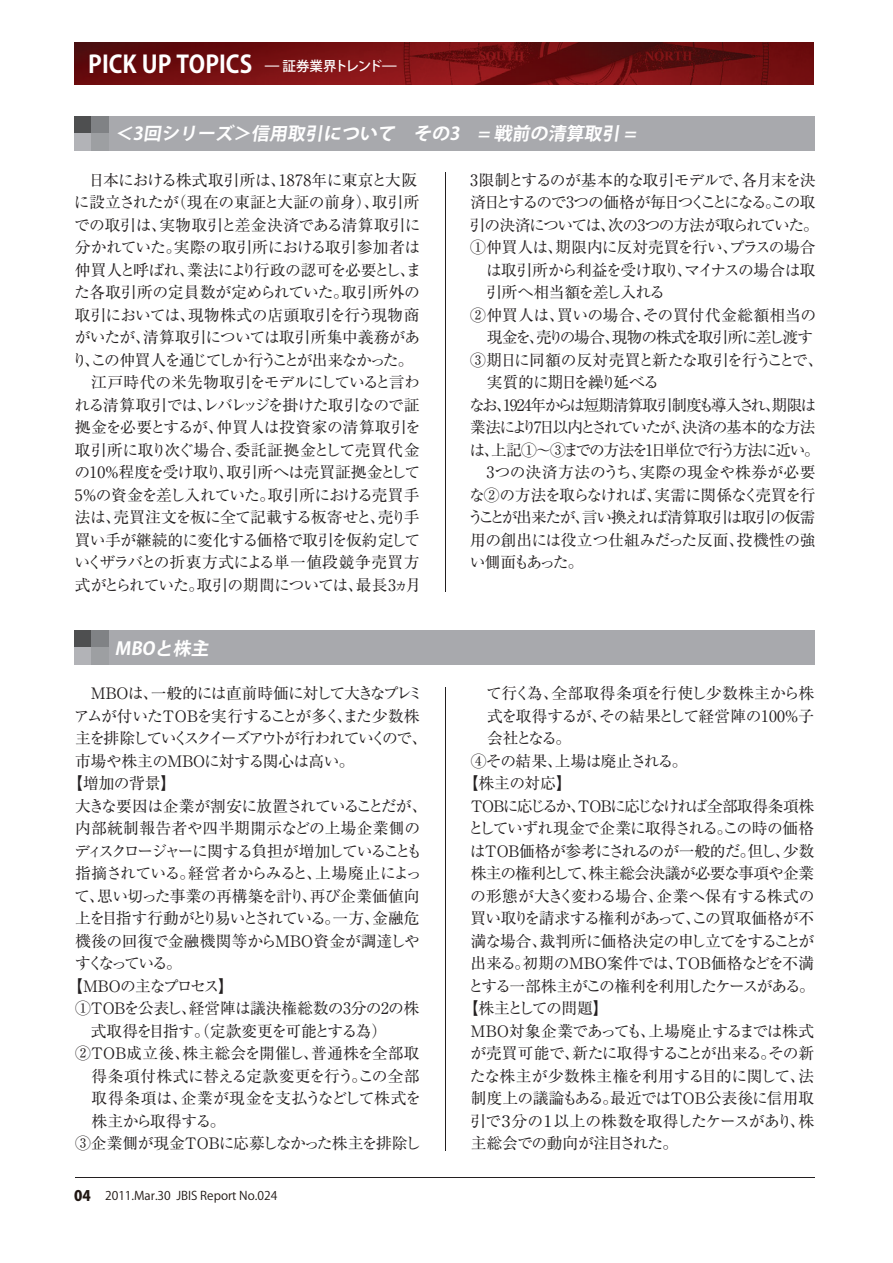
<style>
.page{position:relative;width:893px;height:1263px;background:#fff}
.page>*{position:absolute;margin:0;border:0;box-sizing:border-box;transform-origin:0 0}
.t1{font:24px "Koz Go Pro Bold 90 pv RKSJ H";color:#fff;scale:.95 1}
.t2{font:italic 17.85px "Koz Go Pro Bold 90 pv RKSJ H";color:#fff}
.t3{font:15.75px/22.5px "Ryumin Pro Regular 90 pv RKSJ H";letter-spacing:-.045em;color:#231f20}
.t4{font:15.75px "Ryumin Pro Regular 90 pv RKSJ H";letter-spacing:.015em;color:#231f20}
.t5{font:15.75px "Ryumin Pro Regular 90 pv RKSJ H";letter-spacing:-.075em;color:#231f20}
.t6{font:15.75px "Ryumin Pro Regular 90 pv RKSJ H";letter-spacing:-.02em;color:#231f20}
.t7{font:15.75px "Ryumin Pro Regular 90 pv RKSJ H";letter-spacing:-.08em;color:#231f20}
.t8{font:15.75px "Ryumin Pro Regular 90 pv RKSJ H";letter-spacing:-.11em;color:#231f20}
.t9{font:15.75px "Ryumin Pro Regular 90 pv RKSJ H";letter-spacing:-.115em;color:#231f20}
.t10{font:15.75px "Ryumin Pro Regular 90 pv RKSJ H";letter-spacing:-.025em;color:#231f20}
.t11{font:15.75px "Ryumin Pro Regular 90 pv RKSJ H";letter-spacing:-.095em;color:#231f20}
.t12{font:15.75px "Ryumin Pro Regular 90 pv RKSJ H";color:#231f20}
.t13{font:15.75px "Ryumin Pro Regular 90 pv RKSJ H";letter-spacing:-.07em;color:#231f20}
.t14{font:15.75px "Ryumin Pro Regular 90 pv RKSJ H";letter-spacing:.005em;color:#231f20}
.t15{font:15.75px "Ryumin Pro Regular 90 pv RKSJ H";letter-spacing:-.005em;color:#231f20}
.t16{font:15.75px "Ryumin Pro Regular 90 pv RKSJ H";letter-spacing:-.14em;color:#231f20}
.t17{font:15.75px "Ryumin Pro Regular 90 pv RKSJ H";letter-spacing:-.085em;color:#231f20}
.t18{font:15.75px "Ryumin Pro Regular 90 pv RKSJ H";letter-spacing:-.065em;color:#231f20}
.t19{font:15.75px "Ryumin Pro Regular 90 pv RKSJ H";letter-spacing:-.09em;color:#231f20}
.t20{font:15.75px "Ryumin Pro Regular 90 pv RKSJ H";letter-spacing:-.015em;color:#231f20}
.t21{font:15.75px "Ryumin Pro Regular 90 pv RKSJ H";letter-spacing:-.105em;color:#231f20}
.t22{font:15.75px "Ryumin Pro Regular 90 pv RKSJ H";letter-spacing:.02em;color:#231f20}
.t23{font:15.75px "Ryumin Pro Regular 90 pv RKSJ H";letter-spacing:-.1em;color:#231f20}
.t24{font:15.75px "Ryumin Pro Regular 90 pv RKSJ H";letter-spacing:-.15em;color:#231f20}
.t25{font:15.75px "Ryumin Pro Regular 90 pv RKSJ H";letter-spacing:-.185em;color:#231f20}
.t26{font:12px "Koz Go Pro Regular 90 pv RKSJ H";color:#211814}
.s1{font-family:"Koz Go Pro Medium 90 pv RKSJ H";font-size:13.5px}
.s2{font-family:"Koz Go Pro Heavy 90 pv RKSJ H";font-size:14.4px}
</style>
<div class="page">
<hr style="left:75px;top:1177px;width:740px;height:1px;background:#231f20">
<img style="left:74px;top:43px;width:740px;height:42px">
<div style="left:75px;top:116px;width:739px;height:34px;background:#a8a9ad"></div>
<div style="left:75px;top:116px;width:17px;height:17px;background:#4e4f50"></div>
<div style="left:92px;top:116px;width:17px;height:17px;background:#808285"></div>
<div style="left:75px;top:133px;width:17px;height:17px;background:#b2b3b7"></div>
<div style="left:92px;top:133px;width:17px;height:17px;background:#9d9fa2"></div>
<hr style="left:445px;top:172px;width:1px;height:419px;background:#231f20">
<div style="left:75px;top:631px;width:739px;height:34px;background:#a8a9ad"></div>
<div style="left:75px;top:631px;width:17px;height:17px;background:#4e4f50"></div>
<div style="left:92px;top:631px;width:17px;height:17px;background:#808285"></div>
<div style="left:75px;top:648px;width:17px;height:17px;background:#b2b3b7"></div>
<div style="left:92px;top:648px;width:17px;height:17px;background:#9d9fa2"></div>
<hr style="left:445px;top:688px;width:1px;height:463px;background:#231f20">
<h1 class="t1" style="left:88px;top:55px;width:327px">PICK UP TOPICS <span class="s1">̶ 証券業界トレンド̶</span></h1>
<p class="t2" style="left:115px;top:127px;width:525px">＜3回シリーズ＞信用取引について　その3　= 戦前の清算取引 =</p>
<p class="t3" style="left:72px;top:171px;width:351px">　日本における株式取引所は、1878年に東京と大阪に設立されたが（現在の東証と大証の前身）、取引所での取引は、実物取引と差金決済である清算取引に分かれていた。実際の取引所における取引参加者は仲買人と呼ばれ、業法により行政の認可を必要とし、また各取引所の定員数が定められていた。取引所外の取引においては、現物株式の店頭取引を行う現物商がいたが、清算取引については取引所集中義務があり、この仲買人を通じてしか行うことが出来なかった。　江戸時代の米先物取引をモデルにしていると言われる清算取引では、レバレッジを掛けた取引なので証拠金を必要とするが、仲買人は投資家の清算取引を取引所に取り次ぐ場合、委託証拠金として売買代金の10％程度を受け取り、取引所へは売買証拠金として<br>5％の資金を差し入れていた。取引所における売買手法は、売買注文を板に全て記載する板寄せと、売り手買い手が継続的に変化する価格で取引を仮約定していくザラバとの折衷方式による単一値段競争売買方式がとられていた。取引の期間については、最長3ヵ月</p>
<p class="t3" style="left:470px;top:171px;width:347px">3限制とするのが基本的な取引モデルで、各月末を決</p>
<p class="t9" style="left:470px;top:197px;width:347px">済日とするので3つの価格が毎日つくことになる。この取</p>
<p class="t17" style="left:470px;top:219px;width:350px">引の決済については、次の3つの方法が取られていた。</p>
<p class="t3" style="left:470px;top:238px;width:347px">①仲買人は、期限内に反対売買を行い、プラスの場合</p>
<p class="t3" style="left:486px;top:261px;width:331px">は取引所から利益を受け取り、マイナスの場合は取</p>
<p class="t3" style="left:486px;top:283px;width:180px">引所へ相当額を差し入れる</p>
<p class="t4" style="left:470px;top:309px;width:347px">②仲買人は、買いの場合、その買付代金総額相当の</p>
<p class="t5" style="left:487px;top:332px;width:328px">現金を、売りの場合、現物の株式を取引所に差し渡す</p>
<p class="t3" style="left:470px;top:351px;width:355px">③期日に同額の反対売買と新たな取引を行うことで、</p>
<p class="t11" style="left:487px;top:377px;width:174px">実質的に期日を繰り延べる</p>
<p class="t7" style="left:469px;top:399px;width:349px">なお、1924年からは短期清算取引制度も導入され、期限は</p>
<p class="t8" style="left:470px;top:422px;width:347px">業法により7日以内とされていたが、決済の基本的な方法</p>
<p class="t8" style="left:469px;top:444px;width:352px">は、上記①～③までの方法を1日単位で行う方法に近い。</p>
<p class="t4" style="left:470px;top:467px;width:347px">　3つの決済方法のうち、実際の現金や株券が必要</p>
<p class="t3" style="left:469px;top:486px;width:348px">な②の方法を取らなければ、実需に関係なく売買を行</p>
<p class="t7" style="left:468px;top:512px;width:349px">うことが出来たが、言い換えれば清算取引は取引の仮需</p>
<p class="t6" style="left:470px;top:534px;width:347px">用の創出には役立つ仕組みだった反面、投機性の強</p>
<p class="t24" style="left:470px;top:557px;width:115px">い側面もあった。</p>
<p class="t2" style="left:115px;top:642px;width:98px">MBOと株主</p>
<p class="t18" style="left:75px;top:687px;width:350px">　MBOは、一般的には直前時価に対して大きなプレミ</p>
<p class="t3" style="left:74px;top:707px;width:347px">アムが付いたTOBを実行することが多く、また少数株</p>
<p class="t16" style="left:75px;top:732px;width:354px">主を排除していくスクイーズアウトが行われていくので、</p>
<p class="t3" style="left:75px;top:752px;width:281px">市場や株主のMBOに対する関心は高い。</p>
<p class="t3" style="left:67px;top:774px;width:111px">【増加の背景】</p>
<p class="t3" style="left:75px;top:797px;width:354px">大きな要因は企業が割安に放置されていることだが、</p>
<p class="t22" style="left:75px;top:822px;width:346px">内部統制報告者や四半期開示などの上場企業側の</p>
<p class="t9" style="left:74px;top:845px;width:349px">ディスクロージャーに関する負担が増加していることも</p>
<p class="t3" style="left:75px;top:864px;width:348px">指摘されている。経営者からみると、上場廃止によっ</p>
<p class="t3" style="left:74px;top:887px;width:347px">て、思い切った事業の再構築を計り、再び企業価値向</p>
<p class="t19" style="left:75px;top:912px;width:346px">上を目指す行動がとり易いとされている。一方、金融危</p>
<p class="t12" style="left:75px;top:935px;width:346px">機後の回復で金融機関等からMBO資金が調達しや</p>
<p class="t25" style="left:75px;top:957px;width:108px">すくなっている。</p>
<p class="t5" style="left:67px;top:980px;width:168px">【MBOの主なプロセス】</p>
<p class="t20" style="left:75px;top:1002px;width:346px">①TOBを公表し、経営陣は議決権総数の3分の2の株</p>
<p class="t23" style="left:75px;top:1025px;width:314px">　式取得を目指す。（定款変更を可能とする為）</p>
<p class="t4" style="left:75px;top:1047px;width:346px">②TOB成立後、株主総会を開催し、普通株を全部取</p>
<p class="t15" style="left:92px;top:1070px;width:329px">得条項付株式に替える定款変更を行う。この全部</p>
<p class="t15" style="left:92px;top:1092px;width:331px">取得条項は、企業が現金を支払うなどして株式を</p>
<p class="t6" style="left:92px;top:1115px;width:135px">株主から取得する。</p>
<p class="t6" style="left:75px;top:1137px;width:347px">③企業側が現金TOBに応募しなかった株主を排除し</p>
<p class="t26" style="left:74px;top:1191px;width:205px"><span class="s2">04　</span>2011.Mar.30 JBIS Report No.024</p>
<p class="t14" style="left:486px;top:687px;width:329px">て行く為、全部取得条項を行使し少数株主から株</p>
<p class="t10" style="left:487px;top:710px;width:328px">式を取得するが、その結果として経営陣の100％子</p>
<p class="t3" style="left:487px;top:729px;width:86px">会社となる。</p>
<p class="t3" style="left:471px;top:752px;width:218px">④その結果、上場は廃止される。</p>
<p class="t3" style="left:463px;top:774px;width:111px">【株主の対応】</p>
<p class="t11" style="left:471px;top:800px;width:345px">TOBに応じるか、TOBに応じなければ全部取得条項株</p>
<p class="t3" style="left:468px;top:819px;width:347px">としていずれ現金で企業に取得される。この時の価格</p>
<p class="t10" style="left:470px;top:845px;width:346px">はTOB価格が参考にされるのが一般的だ。但し、少数</p>
<p class="t3" style="left:471px;top:864px;width:345px">株主の権利として、株主総会決議が必要な事項や企業</p>
<p class="t14" style="left:470px;top:890px;width:346px">の形態が大きく変わる場合、企業へ保有する株式の</p>
<p class="t3" style="left:470px;top:909px;width:345px">買い取りを請求する権利があって、この買取価格が不</p>
<p class="t13" style="left:471px;top:935px;width:345px">満な場合、裁判所に価格決定の申し立てをすることが</p>
<p class="t12" style="left:470px;top:957px;width:345px">出来る。初期のMBO案件では、TOB価格などを不満</p>
<p class="t21" style="left:468px;top:980px;width:348px">とする一部株主がこの権利を利用したケースがある。</p>
<p class="t11" style="left:463px;top:1002px;width:147px">【株主としての問題】</p>
<p class="t5" style="left:470px;top:1025px;width:345px">ＭＢＯ対象企業であっても、上場廃止するまでは株式</p>
<p class="t3" style="left:470px;top:1044px;width:345px">が売買可能で、新たに取得することが出来る。その新</p>
<p class="t3" style="left:470px;top:1067px;width:346px">たな株主が少数株主権を利用する目的に関して、法</p>
<p class="t3" style="left:471px;top:1089px;width:345px">制度上の議論もある。最近ではＴＯＢ公表後に信用取</p>
<p class="t13" style="left:470px;top:1115px;width:345px">引で３分の１以上の株数を取得したケースがあり、株</p>
<p class="t3" style="left:471px;top:1134px;width:209px">主総会での動向が注目された。</p>
</div>
